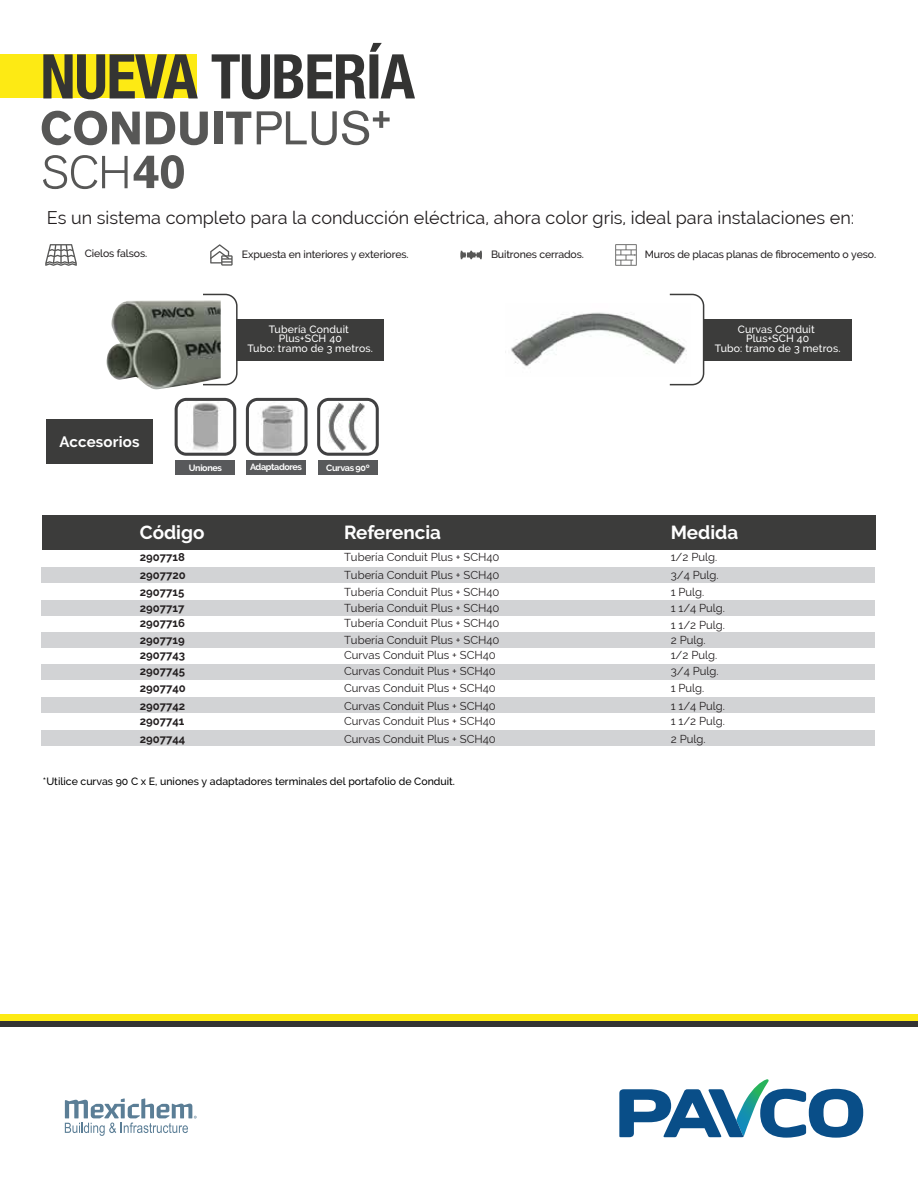
<style>
.page{position:relative;width:918px;height:1188px;background:#fff}
.page>*{position:absolute;margin:0;border:0;box-sizing:border-box;transform-origin:0 0}
.t1{font:700 condensed 61.8px "Helvetica Neue LT Std";letter-spacing:-.02em;color:#343433}
.t2{font:700 18.9px "Raleway";color:#fff}
.t3{font:18px "Raleway";color:#231f20}
.t4{font:700 15px "Raleway";letter-spacing:.015em;color:#fff}
.t5{font:11.25px/16.5px "Raleway";color:#231f20}
.t6{font:700 11.25px/16.5px "Raleway";color:#231f20}
.t7{font:500 10.5px "Raleway";letter-spacing:-.015em;color:#231f20}
.t8{font:500 10.5px/9.3px "Raleway";letter-spacing:.015em;color:#fff;text-align:center}
.t9{font:500 10.5px "Raleway";color:#000}
.t10{font:700 9px "Raleway";letter-spacing:-.04em;color:#fff}
</style>
<div class="page">
<div style="left:237px;top:319px;width:147px;height:42px;background:#3c3c3b"></div>
<div style="left:704px;top:319px;width:147px;height:42px;background:#3c3c3b"></div>
<svg style="left:42px;top:111px;width:98px;height:34px"></svg>
<svg style="left:146px;top:112px;width:62px;height:33px"></svg>
<div style="left:214px;top:112px;width:8px;height:32px;background:#575756"></div>
<svg style="left:226px;top:112px;width:25px;height:32px"></svg>
<svg style="left:134px;top:155px;width:50px;height:34px"></svg>
<svg style="left:43px;top:155px;width:85px;height:34px"></svg>
<svg style="left:257px;top:111px;width:133px;height:34px"></svg>
<div style="left:0;top:1020px;width:918px;height:7px;background:#343433"></div>
<div style="left:0;top:1014px;width:918px;height:6px;background:#fdea14"></div>
<svg style="left:619px;top:1079px;width:244px;height:59px"></svg>
<svg style="left:65px;top:1098px;width:132px;height:38px"></svg>
<div style="left:0;top:54px;width:196px;height:44px;background:#fdea14"></div>
<div style="left:42px;top:515px;width:834px;height:35px;background:#3c3c3b"></div>
<div style="left:42px;top:567px;width:833px;height:16px;background:#d2d3d5"></div>
<div style="left:42px;top:600px;width:833px;height:16px;background:#d2d3d5"></div>
<div style="left:42px;top:632px;width:833px;height:16px;background:#d2d3d5"></div>
<div style="left:42px;top:664px;width:833px;height:16px;background:#d2d3d5"></div>
<div style="left:42px;top:697px;width:833px;height:16px;background:#d2d3d5"></div>
<div style="left:42px;top:731px;width:833px;height:15px;background:#d2d3d5"></div>
<img style="left:511px;top:312px;width:157px;height:55px">
<img style="left:106px;top:300px;width:96px;height:90px">
<svg style="left:45px;top:244px;width:32px;height:22px"></svg>
<svg style="left:461px;top:251px;width:21px;height:8px"></svg>
<svg style="left:210px;top:244px;width:23px;height:22px"></svg>
<svg style="left:615px;top:244px;width:22px;height:22px"></svg>
<svg style="left:175px;top:398px;width:61px;height:58px"></svg>
<div style="left:176px;top:460px;width:59px;height:15px;background:#58595b"></div>
<svg style="left:246px;top:398px;width:62px;height:58px"></svg>
<div style="left:246px;top:460px;width:60px;height:15px;background:#58595b"></div>
<svg style="left:317px;top:398px;width:62px;height:58px"></svg>
<div style="left:318px;top:460px;width:60px;height:15px;background:#58595b"></div>
<div style="left:46px;top:420px;width:107px;height:44px;background:#3c3c3b"></div>
<svg style="left:202px;top:293px;width:36px;height:93px"></svg>
<svg style="left:668px;top:293px;width:37px;height:93px"></svg>
<h1 class="t1" style="left:40px;top:39px;width:376px">NUEVA TUBERÍA</h1>
<h3 class="t3" style="left:47px;top:207px;width:809px">Es un sistema completo para la conducción eléctrica, ahora color gris, ideal para instalaciones en:</h3>
<p class="t7" style="left:85px;top:248px;width:64px">Cielos falsos.</p>
<p class="t7" style="left:242px;top:249px;width:168px">Expuesta en interiores y exteriores.</p>
<p class="t7" style="left:491px;top:249px;width:94px">Buitrones cerrados.</p>
<p class="t7" style="left:645px;top:248px;width:233px">Muros de placas planas de fibrocemento o yeso.</p>
<h3 class="t4" style="left:59px;top:433px;width:82px">Accesorios</h3>
<p class="t8" style="left:247px;top:325px;width:127px">Tubería Conduit<br>Plus+SCH 40<br>Tubo: tramo de 3 metros.</p>
<p class="t8" style="left:715px;top:325px;width:127px">Curvas Conduit<br>Plus+SCH 40<br>Tubo: tramo de 3 metros.</p>
<p class="t10" style="left:189px;top:462px;width:35px">Uniones</p>
<p class="t10" style="left:250px;top:462px;width:53px">Adaptadores</p>
<p class="t10" style="left:326px;top:462px;width:45px">Curvas 90º</p>
<h2 class="t2" style="left:140px;top:521px;width:66px">Código</h2>
<h2 class="t2" style="left:344px;top:521px;width:98px">Referencia</h2>
<h2 class="t2" style="left:671px;top:521px;width:69px">Medida</h2>
<p class="t5" style="left:344px;top:548px;width:157px;line-height:17.9px">Tubería Conduit Plus + SCH40<br>Tubería Conduit Plus + SCH40</p>
<p class="t5" style="left:344px;top:583px;width:157px">Tubería Conduit Plus + SCH40<br>Tubería Conduit Plus + SCH40</p>
<p class="t5" style="left:344px;top:615px;width:157px">Tubería Conduit Plus + SCH40<br>Tubería Conduit Plus + SCH40</p>
<p class="t5" style="left:344px;top:647px;width:153px;text-align:justify">Curvas Conduit Plus + SCH40<br>Curvas Conduit Plus + SCH40<br>Curvas Conduit Plus + SCH40</p>
<p class="t5" style="left:344px;top:698px;width:153px;line-height:15.1px">Curvas Conduit Plus + SCH40<br>Curvas Conduit Plus + SCH40</p>
<p class="t5" style="left:344px;top:730px;width:153px">Curvas Conduit Plus + SCH40</p>
<p class="t5" style="left:671px;top:548px;width:49px;line-height:17.9px">1/2 Pulg.<br>3/4 Pulg.</p>
<p class="t5" style="left:671px;top:583px;width:56px">1 Pulg.<br>1 1/4 Pulg.<br>1 1/2 Pulg.</p>
<p class="t5" style="left:671px;top:631px;width:36px">2 Pulg.</p>
<p class="t6" style="left:140px;top:548px;width:47px;line-height:17.9px">2907718<br>2907720</p>
<p class="t6" style="left:140px;top:583px;width:46px">2907715<br>2907717</p>
<p class="t6" style="left:140px;top:615px;width:47px">2907716<br>2907719</p>
<p class="t5" style="left:671px;top:647px;width:49px;text-align:justify">1/2 Pulg.<br>3/4 Pulg.<br>1 Pulg.</p>
<p class="t5" style="left:671px;top:698px;width:56px;line-height:15.1px">1 1/4 Pulg.<br>1 1/2 Pulg.</p>
<p class="t5" style="left:671px;top:730px;width:36px">2 Pulg.</p>
<p class="t6" style="left:140px;top:647px;width:48px;text-align:justify">2907743<br>2907745<br>2907740</p>
<p class="t6" style="left:140px;top:698px;width:47px;line-height:15.1px">2907742<br>2907741</p>
<p class="t6" style="left:140px;top:730px;width:47px">2907744</p>
<p class="t9" style="left:43px;top:775px;width:414px">*Utilice curvas 90 C x E, uniones y adaptadores terminales del portafolio de Conduit.</p>
</div>
